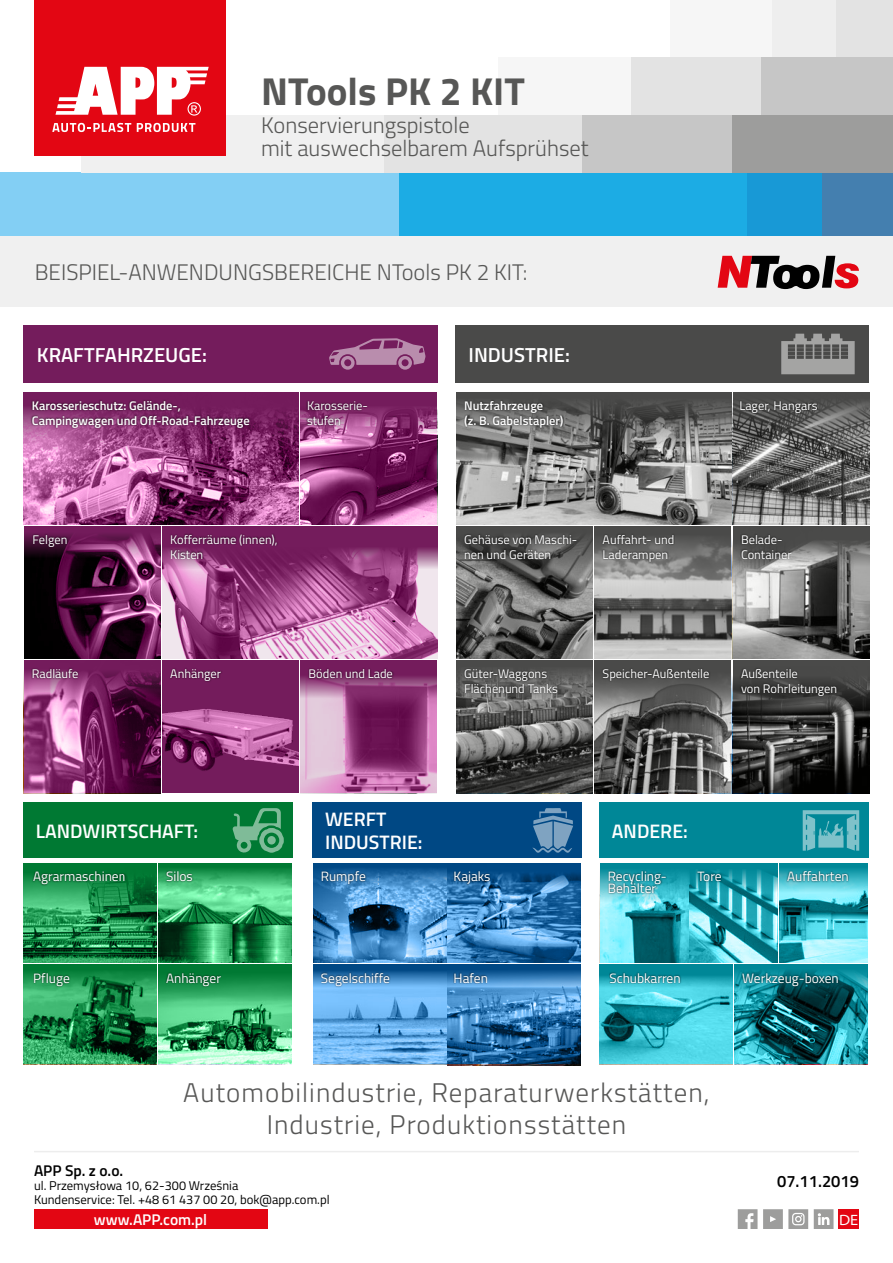
<style>
.page{position:relative;width:893px;height:1263px;background:#fff}
.page>*{position:absolute;margin:0;border:0;box-sizing:border-box;transform-origin:0 0}
.t1{font:700 39px "Titillium";color:#575756}
.t2{font:300 27px/32.4px "Titillium";letter-spacing:.04em;color:#575756;text-align:center}
.t3{font:300 22.5px/22.5px "Titillium";color:#575756}
.t4{font:600 20.25px "Titillium";color:#fff}
.t5{font:600 19.5px/23.4px "Titillium";color:#fff}
.t6{font:600 16.5px "Titillium";color:#000}
.t7{font:600 15.45px "Titillium";color:#fff}
.t8{font:600 15.45px "Titillium";color:#000}
.t9{font:semi-expanded 15px "Myriad Pro";color:#fff}
.t10{font:13.5px/12px "Titillium";color:#fff}
.t11{font:12.75px/14.1px "Titillium";color:#000}
.t12{font:12.45px/15px "Titillium";color:#fff}
.t13{font:600 12.45px/15px "Titillium";color:#fff}
</style>
<div class="page">
<div style="left:727px;top:172px;width:97px;height:64px;background:#1899d6"></div>
<div style="left:398px;top:172px;width:348px;height:64px;background:#1cace4"></div>
<div style="left:0;top:172px;width:399px;height:64px;background:#83cff4"></div>
<div style="left:830px;top:0;width:63px;height:57px;background:#e3e3e3"></div>
<div style="left:746px;top:0;width:90px;height:57px;background:#eee"></div>
<div style="left:670px;top:0;width:101px;height:57px;background:#f6f6f6"></div>
<div style="left:761px;top:57px;width:132px;height:58px;background:#c6c6c6"></div>
<div style="left:629px;top:57px;width:132px;height:58px;background:#e3e3e3"></div>
<div style="left:499px;top:57px;width:132px;height:58px;background:#f6f6f6"></div>
<div style="left:822px;top:172px;width:71px;height:64px;background:#447faf"></div>
<div style="left:732px;top:115px;width:161px;height:57px;background:#9d9d9c"></div>
<div style="left:383px;top:115px;width:205px;height:57px;background:#e3e3e3"></div>
<div style="left:81px;top:115px;width:302px;height:57px;background:#f0f0f0"></div>
<div style="left:583px;top:115px;width:149px;height:57px;background:#c6c6c6"></div>
<div style="left:35px;top:0;width:191px;height:156px;background:#e30613"></div>
<svg style="left:52px;top:123px;width:79px;height:9px"></svg>
<svg style="left:137px;top:123px;width:58px;height:9px"></svg>
<svg style="left:55px;top:67px;width:154px;height:49px"></svg>
<hr style="left:34px;top:1151px;width:825px;height:1px;background:#ededed">
<svg style="left:738px;top:1209px;width:19px;height:20px"></svg>
<svg style="left:763px;top:1209px;width:45px;height:20px"></svg>
<svg style="left:814px;top:1209px;width:19px;height:20px"></svg>
<div style="left:34px;top:1209px;width:233px;height:20px;background:#e30613"></div>
<div style="left:838px;top:1209px;width:21px;height:20px;background:#e30613"></div>
<div style="left:0;top:236px;width:893px;height:71px;background:#f0f0f0"></div>
<svg style="left:718px;top:256px;width:141px;height:33px"></svg>
<img style="left:448px;top:965px;width:133px;height:100px">
<img style="left:24px;top:863px;width:133px;height:100px">
<div style="left:23px;top:803px;width:269px;height:55px;background:#007933"></div>
<svg style="left:232px;top:808px;width:52px;height:45px"></svg>
<div style="left:267px;top:836px;width:9px;height:8px;background:#7fbb98;border-radius:50%"></div>
<div style="left:32px;top:870px;width:94px;height:16px;background:#000;opacity:.75"></div>
<svg style="left:24px;top:964px;width:133px;height:100px;background:#1c8248"></svg>
<svg style="left:158px;top:964px;width:133px;height:100px;background:#47af73"></svg>
<svg style="left:158px;top:863px;width:133px;height:100px;background:#35a263"></svg>
<div style="left:33px;top:971px;width:38px;height:16px;background:#000;opacity:.75"></div>
<div style="left:165px;top:870px;width:29px;height:13px;background:#000;opacity:.75"></div>
<div style="left:165px;top:971px;width:57px;height:16px;background:#000;opacity:.75"></div>
<div style="left:599px;top:803px;width:269px;height:55px;background:#008797"></div>
<img style="left:600px;top:863px;width:88px;height:100px">
<img style="left:779px;top:863px;width:89px;height:100px">
<svg style="left:690px;top:863px;width:88px;height:100px;background:#39a8b5"></svg>
<div style="left:607px;top:870px;width:60px;height:25px;background:#000;opacity:.75"></div>
<div style="left:695px;top:870px;width:28px;height:13px;background:#000;opacity:.75"></div>
<div style="left:786px;top:870px;width:63px;height:13px;background:#000;opacity:.75"></div>
<img style="left:734px;top:964px;width:133px;height:100px">
<div style="left:600px;top:964px;width:133px;height:100px;background:#008797"></div>
<img style="left:600px;top:976px;width:133px;height:88px">
<div style="left:609px;top:971px;width:73px;height:13px;background:#000;opacity:.75"></div>
<div style="left:741px;top:971px;width:99px;height:16px;background:#000;opacity:.75"></div>
<div style="left:312px;top:803px;width:269px;height:55px;background:#004884"></div>
<svg style="left:532px;top:808px;width:41px;height:45px"></svg>
<img style="left:313px;top:863px;width:133px;height:100px">
<div style="left:321px;top:870px;width:46px;height:16px;background:#000;opacity:.75"></div>
<img style="left:448px;top:863px;width:133px;height:100px">
<svg style="left:313px;top:964px;width:133px;height:100px;background:#60a7e2"></svg>
<div style="left:320px;top:971px;width:71px;height:16px;background:#000;opacity:.75"></div>
<div style="left:453px;top:870px;width:39px;height:16px;background:#000;opacity:.75"></div>
<div style="left:453px;top:971px;width:35px;height:13px;background:#000;opacity:.75"></div>
<div style="left:162px;top:660px;width:137px;height:133px;background:#741c5c"></div>
<div style="left:24px;top:325px;width:414px;height:58px;background:#741c5c"></div>
<div style="left:456px;top:526px;width:137px;height:133px;background:#4a4a49"></div>
<div style="left:733px;top:660px;width:136px;height:133px;background:#4a4a49"></div>
<div style="left:455px;top:325px;width:414px;height:58px;background:#4a4a49"></div>
<img style="left:24px;top:392px;width:413px;height:133px">
<img style="left:162px;top:709px;width:137px;height:62px">
<svg style="left:781px;top:334px;width:74px;height:40px"></svg>
<div style="left:31px;top:399px;width:220px;height:30px;background:#000;opacity:.75"></div>
<img style="left:457px;top:392px;width:274px;height:132px">
<img style="left:733px;top:392px;width:136px;height:132px">
<img style="left:733px;top:526px;width:136px;height:133px">
<img style="left:456px;top:539px;width:137px;height:254px">
<img style="left:594px;top:526px;width:137px;height:267px">
<img style="left:733px;top:679px;width:136px;height:114px">
<div style="left:463px;top:399px;width:102px;height:30px;background:#000;opacity:.75"></div>
<div style="left:306px;top:400px;width:63px;height:26px;background:#000;opacity:.75"></div>
<div style="left:739px;top:399px;width:80px;height:15px;background:#000;opacity:.75"></div>
<img style="left:24px;top:660px;width:137px;height:133px">
<div style="left:463px;top:533px;width:115px;height:27px;background:#000;opacity:.75"></div>
<div style="left:31px;top:667px;width:49px;height:13px;background:#000;opacity:.75"></div>
<div style="left:463px;top:668px;width:96px;height:26px;background:#000;opacity:.75"></div>
<svg style="left:24px;top:526px;width:137px;height:133px;background:#48183b"></svg>
<div style="left:32px;top:533px;width:37px;height:15px;background:#000;opacity:.75"></div>
<div style="left:601px;top:533px;width:74px;height:30px;background:#000;opacity:.75"></div>
<div style="left:169px;top:667px;width:54px;height:15px;background:#000;opacity:.75"></div>
<img style="left:162px;top:526px;width:275px;height:133px">
<div style="left:601px;top:667px;width:109px;height:15px;background:#000;opacity:.75"></div>
<img style="left:300px;top:662px;width:137px;height:131px">
<div style="left:170px;top:532px;width:109px;height:28px;background:#000;opacity:.75"></div>
<div style="left:740px;top:533px;width:53px;height:27px;background:#000;opacity:.75"></div>
<div style="left:308px;top:667px;width:86px;height:13px;background:#000;opacity:.75"></div>
<div style="left:740px;top:667px;width:98px;height:30px;background:#000;opacity:.75"></div>
<svg style="left:329px;top:338px;width:96px;height:32px"></svg>
<svg style="left:803px;top:810px;width:56px;height:41px"></svg>
<h1 class="t1" style="left:261px;top:61px;width:265px">NTools PK 2 KIT</h1>
<h3 class="t3" style="left:261px;top:113px;width:329px">Konservierungspistole<br>mit auswechselbarem Aufsprühset</h3>
<h3 class="t3" style="left:35px;top:259px;width:494px">BEISPIEL-ANWENDUNGSBEREICHE NTools PK 2 KIT:</h3>
<h3 class="t4" style="left:37px;top:339px;width:172px">KRAFTFAHRZEUGE:</h3>
<h3 class="t4" style="left:469px;top:339px;width:103px">INDUSTRIE:</h3>
<p class="t13" style="left:32px;top:397px;width:219px">Karosserieschutz: Gelände-,<br>Campingwagen und Off-Road-Fahrzeuge</p>
<p class="t13" style="left:464px;top:397px;width:101px">Nutzfahrzeuge<br>(z. B. Gabelstapler)</p>
<p class="t12" style="left:307px;top:397px;width:62px">Karosserie&shy;stufen</p>
<p class="t12" style="left:739px;top:397px;width:80px">Lager, Hangars</p>
<p class="t12" style="left:170px;top:531px;width:109px">Kofferräume (innen),<br>Kisten</p>
<p class="t12" style="left:741px;top:531px;width:52px">Belade-<br>Container</p>
<p class="t12" style="left:33px;top:531px;width:36px">Felgen</p>
<p class="t12" style="left:603px;top:531px;width:73px">Auffahrt- und<br>Laderampen</p>
<p class="t12" style="left:464px;top:531px;width:115px">Gehäuse von Maschi&shy;nen und Geräten</p>
<p class="t12" style="left:32px;top:665px;width:48px">Radläufe</p>
<p class="t12" style="left:464px;top:665px;width:95px">Güter-Waggons<br>Flächenund Tanks</p>
<p class="t12" style="left:170px;top:665px;width:52px">Anhänger</p>
<p class="t12" style="left:603px;top:665px;width:108px">Speicher-Außenteile</p>
<p class="t12" style="left:308px;top:665px;width:86px">Böden und Lade</p>
<p class="t12" style="left:741px;top:665px;width:98px">Außenteile<br>von Rohrleitungen</p>
<h3 class="t5" style="left:36px;top:818px;width:164px">LANDWIRTSCHAFT:</h3>
<p class="t10" style="left:33px;top:870px;width:94px">Agrarmaschinen</p>
<p class="t10" style="left:166px;top:870px;width:28px">Silos</p>
<h3 class="t5" style="left:325px;top:806px;width:99px">WERFT<br>INDUSTRIE:</h3>
<p class="t10" style="left:321px;top:870px;width:47px">Rumpfe</p>
<p class="t10" style="left:454px;top:870px;width:38px">Kajaks</p>
<h3 class="t5" style="left:612px;top:818px;width:77px">ANDERE:</h3>
<p class="t10" style="left:608px;top:870px;width:61px">Recycling-<br>Behälter</p>
<p class="t10" style="left:697px;top:870px;width:26px">Tore</p>
<p class="t10" style="left:787px;top:870px;width:63px">Auffahrten</p>
<p class="t10" style="left:33px;top:971px;width:38px">Pfluge</p>
<p class="t10" style="left:166px;top:971px;width:56px">Anhänger</p>
<p class="t10" style="left:321px;top:971px;width:71px">Segelschiffe</p>
<p class="t10" style="left:454px;top:971px;width:36px">Hafen</p>
<p class="t10" style="left:609px;top:971px;width:73px">Schubkarren</p>
<p class="t10" style="left:742px;top:971px;width:98px">Werkzeug-boxen</p>
<h2 class="t2" style="left:183px;top:1075px;width:528px">Automobilindustrie, Reparaturwerkstätten,<br>Industrie, Produktionsstätten</h2>
<p class="t8" style="left:34px;top:1159px;width:91px">APP Sp. z o.o.</p>
<p class="t11" style="left:34px;top:1178px;width:297px">ul. Przemysłowa 10, 62-300 Września<br>Kundenservice: Tel. +48 61 437 00 20, bok@app.com.pl</p>
<p class="t7" style="left:94px;top:1208px;width:115px">www.APP.com.pl</p>
<p class="t9" style="left:839px;top:1210px;width:21px">DE</p>
<h3 class="t6" style="left:777px;top:1169px;width:83px">07.11.2019</h3>
</div>
